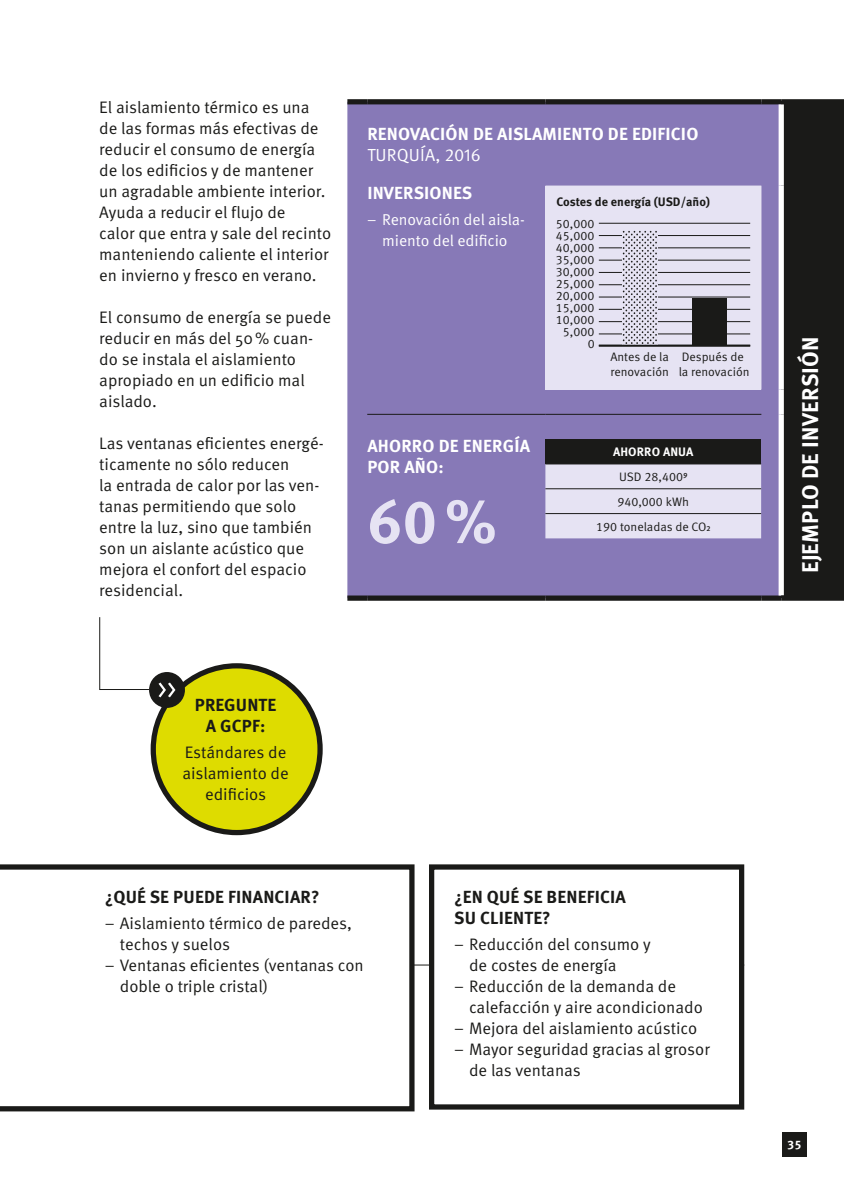
<style>
.page{position:relative;width:844px;height:1191px;background:#fff}
.page>*{position:absolute;margin:0;border:0;box-sizing:border-box;transform-origin:0 0}
.t1{font:700 61.25px "Meta Pro";color:#e6e3f3}
.t2{font:700 22.75px "Meta Pro";letter-spacing:.01em;color:#fff}
.t3{font:700 17.5px/21px "Meta Pro";letter-spacing:.01em;color:#fff}
.t4{font:700 17.5px/21px "Meta Pro";letter-spacing:.01em;color:#1a1a18;text-align:center}
.t5{font:17.5px "Meta Pro Norm";letter-spacing:.01em;color:#fff}
.t6{font:16.62px/21px "Meta Pro Norm";color:#1a1a18}
.t7{font:15.75px/21px "Meta Pro Norm";letter-spacing:-.005em;color:#fff;text-align:center}
.t8{font:12.25px/14.7px "Meta Pro Norm";color:#1a1a18}
.t9{font:700 12.25px "Meta Pro";color:#1a1a18}
.t10{font:700 12.25px "Meta Pro";letter-spacing:.01em;color:#fff}
</style>
<div class="page">
<hr style="left:245px;top:964px;width:499px;height:1px;background:#1a1a18">
<div style="left:153px;top:666px;width:167px;height:166px;background:#dedc00;border-radius:50%"></div>
<div style="left:151px;top:663px;width:171px;height:172px;border:5px solid #1a1a18;border-radius:50%"></div>
<div style="left:149px;top:672px;width:36px;height:36px;background:#1a1a18;border-radius:50%"></div>
<svg style="left:158px;top:682px;width:17px;height:15px"></svg>
<svg style="left:99px;top:617px;width:51px;height:73px"></svg>
<div style="left:431px;top:867px;width:310px;height:240px;background:#fff"></div>
<div style="left:429px;top:864px;width:315px;height:245px;border:5px solid #1a1a18"></div>
<svg style="left:0;top:864px;width:414px;height:247px"></svg>
<div style="left:347px;top:104px;width:431px;height:491px;background:#8779b7"></div>
<div style="left:781px;top:102px;width:62px;height:496px;background:#1a1a18"></div>
<div style="left:545px;top:186px;width:216px;height:203px;background:#e6e3f3"></div>
<div style="left:347px;top:99px;width:20px;height:5px;background:#1a1a18"></div>
<div style="left:367px;top:99px;width:178px;height:5px;background:#1a1a18"></div>
<div style="left:545px;top:99px;width:216px;height:5px;background:#1a1a18"></div>
<div style="left:761px;top:99px;width:20px;height:5px;background:#1a1a18"></div>
<div style="left:347px;top:595px;width:20px;height:6px;background:#1a1a18"></div>
<div style="left:367px;top:595px;width:178px;height:6px;background:#1a1a18"></div>
<div style="left:545px;top:595px;width:216px;height:6px;background:#1a1a18"></div>
<div style="left:761px;top:595px;width:20px;height:6px;background:#1a1a18"></div>
<div style="left:781px;top:99px;width:62px;height:5px;background:#1a1a18"></div>
<div style="left:778px;top:104px;width:5px;height:82px;background:#fff"></div>
<div style="left:778px;top:186px;width:5px;height:203px;background:#fff"></div>
<div style="left:778px;top:389px;width:5px;height:25px;background:#fff"></div>
<div style="left:778px;top:414px;width:5px;height:181px;background:#fff"></div>
<hr style="left:367px;top:414px;width:178px;height:1px;background:#1a1a18">
<hr style="left:545px;top:414px;width:216px;height:1px;background:#1a1a18">
<div style="left:781px;top:595px;width:62px;height:6px;background:#1a1a18"></div>
<hr style="left:598px;top:334px;width:152px;height:1px;background:#1a1a18">
<hr style="left:598px;top:321px;width:152px;height:1px;background:#1a1a18">
<hr style="left:598px;top:309px;width:152px;height:1px;background:#1a1a18">
<hr style="left:598px;top:297px;width:152px;height:1px;background:#1a1a18">
<hr style="left:598px;top:284px;width:152px;height:1px;background:#1a1a18">
<hr style="left:598px;top:272px;width:152px;height:1px;background:#1a1a18">
<hr style="left:598px;top:260px;width:152px;height:1px;background:#1a1a18">
<hr style="left:598px;top:247px;width:152px;height:1px;background:#1a1a18">
<hr style="left:598px;top:235px;width:152px;height:1px;background:#1a1a18">
<hr style="left:598px;top:223px;width:152px;height:1px;background:#1a1a18">
<svg style="left:622px;top:230px;width:35px;height:115px"></svg>
<div style="left:692px;top:299px;width:35px;height:46px;background:#1a1a18"></div>
<hr style="left:598px;top:345px;width:152px;height:1px;background:#1a1a18">
<div style="left:545px;top:439px;width:216px;height:25px;background:#1a1a18"></div>
<div style="left:545px;top:464px;width:216px;height:74px;background:#e6e3f3"></div>
<hr style="left:545px;top:488px;width:216px;height:1px;background:#1a1a18">
<hr style="left:545px;top:513px;width:216px;height:1px;background:#1a1a18">
<div style="left:782px;top:1132px;width:24px;height:24px;background:#1a1a18"></div>
<p class="t6" style="left:99px;top:96px;width:233px">El aislamiento térmico es una de las formas más efectivas de reducir el consumo de energía de los edificios y de mantener un agradable ambiente interior.<br>Ayuda a reducir el flujo de<br>calor que entra y sale del recinto manteniendo caliente el interior en invierno y fresco en verano.</p>
<p class="t6" style="left:99px;top:306px;width:233px">El consumo de energía se puede reducir en más del 50% cuan&shy;do se instala el aislamiento apropiado en un edificio mal aislado.</p>
<p class="t6" style="left:99px;top:432px;width:226px">Las ventanas eficientes energé&shy;ticamente no sólo reducen<br>la entrada de calor por las ven&shy;tanas permitiendo que solo entre la luz, sino que también son un aislante acústico que mejora el confort del espacio residencial.</p>
<p class="t3" style="left:367px;top:122px;width:332px">RENOVACIÓN DE AISLAMIENTO DE EDIFICIO</p>
<p class="t5" style="left:367px;top:141px;width:115px">TURQUÍA, 2016</p>
<p class="t3" style="left:367px;top:181px;width:106px">INVERSIONES</p>
<p class="t7" style="left:367px;top:208px;width:159px">– Renovación del aisla&shy;miento del edificio</p>
<p class="t3" style="left:367px;top:434px;width:164px">AHORRO DE ENERGÍA<br>POR AÑO:</p>
<h1 class="t1" style="left:367px;top:474px;width:131px">60%</h1>
<p class="t9" style="left:556px;top:192px;width:155px">Costes de energía (USD/año)</p>
<p class="t8" style="left:556px;top:215px;width:40px">50,000</p>
<p class="t8" style="left:556px;top:227px;width:40px">45,000</p>
<p class="t8" style="left:556px;top:239px;width:40px">40,000</p>
<p class="t8" style="left:556px;top:251px;width:40px">35,000</p>
<p class="t8" style="left:556px;top:264px;width:40px">30,000</p>
<p class="t8" style="left:556px;top:276px;width:40px">25,000</p>
<p class="t8" style="left:556px;top:288px;width:40px">20,000</p>
<p class="t8" style="left:556px;top:300px;width:40px">15,000</p>
<p class="t8" style="left:556px;top:312px;width:40px">10,000</p>
<p class="t8" style="left:562px;top:324px;width:33px">5,000</p>
<p class="t8" style="left:587px;top:336px;width:8px">0</p>
<p class="t8" style="left:610px;top:349px;width:60px">Antes de la renovación</p>
<p class="t8" style="left:678px;top:349px;width:72px">Después de la renovación</p>
<p class="t10" style="left:613px;top:442px;width:82px">AHORRO ANUA</p>
<p class="t8" style="left:596px;top:463px;width:116px;line-height:24.8px;text-align:center">USD 28,4009<br>940,000 kWh<br>190 toneladas de CO2</p>
<h2 class="t2" style="left:792px;top:573px;width:238px;rotate:-90deg">EJEMPLO DE INVERSIÓN</h2>
<p class="t4" style="left:195px;top:693px;width:83px">PREGUNTE<br>A GCPF:</p>
<p class="t6" style="left:182px;top:741px;width:108px;text-align:center">Estándares de aislamiento de edificios</p>
<p class="t4" style="left:105px;top:885px;width:216px">¿QUÉ SE PUEDE FINANCIAR?</p>
<p class="t6" style="left:120px;top:911px;width:233px;text-indent:-15px">– Aislamiento térmico de paredes, techos y suelos</p>
<p class="t6" style="left:120px;top:953px;width:245px;text-indent:-15px">– Ventanas eficientes (ventanas con doble o triple cristal)</p>
<p class="t4" style="left:454px;top:885px;width:173px;text-align:left">¿EN QUÉ SE BENEFICIA<br>SU CLIENTE?</p>
<p class="t6" style="left:469px;top:932px;width:183px;text-indent:-15px">– Reducción del consumo y de costes de energía</p>
<p class="t6" style="left:469px;top:974px;width:235px;text-indent:-15px">– Reducción de la demanda de calefacción y aire acondicionado</p>
<p class="t6" style="left:454px;top:1016px;width:244px">– Mejora del aislamiento acústico</p>
<p class="t6" style="left:469px;top:1037px;width:242px;text-indent:-15px">– Mayor seguridad gracias al grosor de las ventanas</p>
<p class="t10" style="left:787px;top:1135px;width:15px">35</p>
</div>
